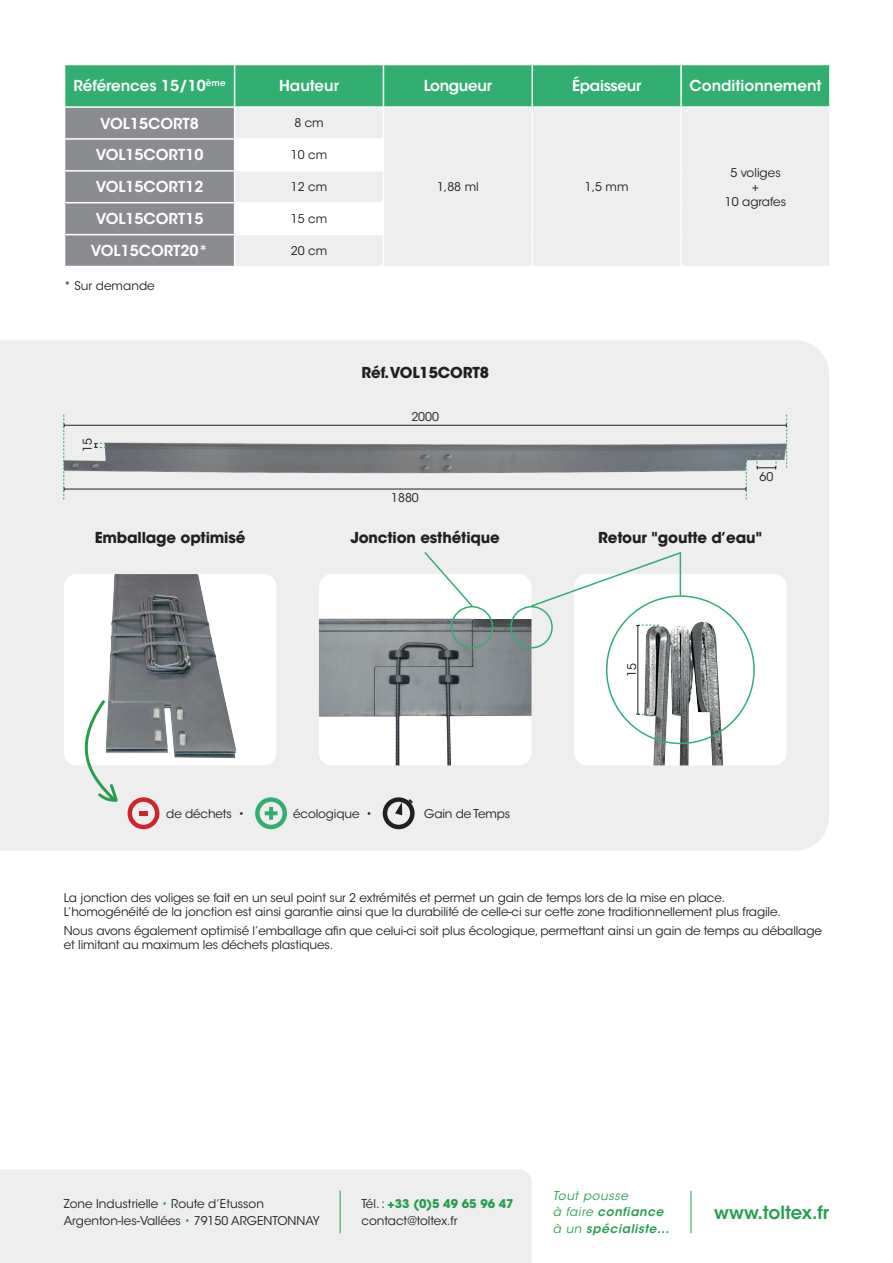
<style>
.page{position:relative;width:893px;height:1263px;background:#fff}
.page>*{position:absolute;margin:0;border:0;box-sizing:border-box;transform-origin:0 0}
.t1{font:600 18px "ITC Avant Garde Std";color:#269e4e}
.t2{font:600 15px "ITC Avant Garde Std";color:#fff}
.t3{font:700 15px "ITC Avant Garde Std";letter-spacing:-.01em;color:#231f20}
.t4{font:600 15px "ITC Avant Garde Std";letter-spacing:-.02em;color:#fff}
.t5{font:12px/14.4px "ITC Avant Garde Std";letter-spacing:-.01em;color:#231f20}
.t6{font:italic 600 12px/16.5px "ITC Avant Garde Std";letter-spacing:.05em;color:#269e4e}
.s1{color:#269e4e}
.s2{font-weight:700;color:#269e4e}
.s3{font-weight:400}
</style>
<div class="page">
<div style="left:0;top:1170px;width:531px;height:93px;background:#eeeeef"></div>
<div style="left:0;top:340px;width:829px;height:510px;background:#eeeeef"></div>
<div style="left:319px;top:574px;width:212px;height:191px;background:#fff;border-radius:13px"></div>
<img style="left:319px;top:619px;width:212px;height:146px">
<div style="left:64px;top:574px;width:212px;height:191px;background:#fff;border-radius:13px"></div>
<img style="left:108px;top:574px;width:129px;height:184px">
<div style="left:574px;top:574px;width:213px;height:191px;background:#fff;border-radius:13px"></div>
<img style="left:644px;top:622px;width:79px;height:143px">
<hr style="left:637px;top:625px;width:1px;height:89px;background:#231f20">
<svg style="left:636px;top:625px;width:23px;height:1px"></svg>
<img style="left:65px;top:442px;width:722px;height:32px">
<hr style="left:340px;top:1191px;width:1px;height:42px;background:#269e4e">
<hr style="left:691px;top:1191px;width:1px;height:42px;background:#269e4e">
<hr style="left:64px;top:425px;width:722px;height:1px;background:#231f20">
<svg style="left:786px;top:415px;width:1px;height:53px"></svg>
<hr style="left:64px;top:489px;width:682px;height:1px;background:#231f20">
<svg style="left:63px;top:415px;width:2px;height:85px"></svg>
<svg style="left:745px;top:457px;width:2px;height:43px"></svg>
<svg style="left:756px;top:457px;width:21px;height:12px"></svg>
<svg style="left:94px;top:443px;width:12px;height:5px"></svg>
<div style="left:451px;top:606px;width:42px;height:42px;border:2px solid #33ae71;border-radius:50%"></div>
<svg style="left:423px;top:551px;width:51px;height:57px"></svg>
<div style="left:510px;top:606px;width:43px;height:42px;border:2px solid #33ae71;border-radius:50%"></div>
<svg style="left:530px;top:551px;width:152px;height:57px"></svg>
<hr style="left:680px;top:553px;width:1px;height:42px;background:#33ae71">
<div style="left:139px;top:811px;width:9px;height:5px;background:#d1232a"></div>
<div style="left:128px;top:797px;width:31px;height:32px;border:4px solid #d1232a;border-radius:50%"></div>
<svg style="left:265px;top:807px;width:12px;height:13px"></svg>
<div style="left:255px;top:797px;width:32px;height:32px;border:4px solid #33ae71;border-radius:50%"></div>
<svg style="left:395px;top:802px;width:7px;height:13px"></svg>
<div style="left:383px;top:797px;width:32px;height:32px;border:4px solid #231f20;border-radius:50%"></div>
<svg style="left:408px;top:799px;width:5px;height:4px"></svg>
<svg style="left:69px;top:697px;width:50px;height:122px"></svg>
<svg style="left:65px;top:65px;width:764px;height:201px;background:#b7d1c5"></svg>
<hr style="left:383px;top:65px;width:1px;height:41px;background:#fff">
<hr style="left:531px;top:65px;width:2px;height:41px;background:#fff">
<hr style="left:680px;top:65px;width:2px;height:41px;background:#fff">
<hr style="left:383px;top:108px;width:1px;height:30px;background:#fff">
<hr style="left:531px;top:108px;width:2px;height:31px;background:#fff">
<hr style="left:680px;top:108px;width:2px;height:31px;background:#fff">
<hr style="left:383px;top:140px;width:1px;height:30px;background:#fff">
<hr style="left:531px;top:139px;width:2px;height:32px;background:#fff">
<hr style="left:680px;top:139px;width:2px;height:32px;background:#fff">
<hr style="left:64px;top:170px;width:171px;height:2px;background:#fff">
<hr style="left:235px;top:170px;width:149px;height:2px;background:#fff">
<hr style="left:383px;top:172px;width:1px;height:30px;background:#fff">
<hr style="left:531px;top:171px;width:2px;height:32px;background:#fff">
<hr style="left:680px;top:171px;width:2px;height:32px;background:#fff">
<hr style="left:64px;top:202px;width:171px;height:1px;background:#fff">
<hr style="left:235px;top:202px;width:149px;height:1px;background:#fff">
<hr style="left:383px;top:203px;width:1px;height:31px;background:#fff">
<hr style="left:531px;top:203px;width:2px;height:32px;background:#fff">
<hr style="left:680px;top:203px;width:2px;height:32px;background:#fff">
<hr style="left:64px;top:234px;width:171px;height:1px;background:#fff">
<hr style="left:235px;top:234px;width:149px;height:1px;background:#fff">
<hr style="left:383px;top:235px;width:1px;height:31px;background:#fff">
<hr style="left:531px;top:235px;width:2px;height:31px;background:#fff">
<hr style="left:680px;top:235px;width:2px;height:31px;background:#fff">
<hr style="left:64px;top:106px;width:171px;height:2px;background:#fff">
<hr style="left:235px;top:106px;width:148px;height:2px;background:#fff">
<hr style="left:383px;top:106px;width:149px;height:2px;background:#fff">
<hr style="left:532px;top:106px;width:149px;height:2px;background:#fff">
<hr style="left:681px;top:106px;width:150px;height:2px;background:#fff">
<hr style="left:64px;top:138px;width:171px;height:2px;background:#fff">
<hr style="left:235px;top:138px;width:149px;height:2px;background:#fff">
<hr style="left:234px;top:65px;width:1px;height:41px;background:#fff">
<hr style="left:234px;top:108px;width:1px;height:30px;background:#fff">
<hr style="left:234px;top:140px;width:1px;height:30px;background:#fff">
<hr style="left:234px;top:172px;width:1px;height:30px;background:#fff">
<hr style="left:234px;top:203px;width:1px;height:31px;background:#fff">
<hr style="left:234px;top:235px;width:1px;height:31px;background:#fff">
<p class="t2" style="left:74px;top:76px;width:154px">Références 15/10<sup>ème</sup></p>
<p class="t2" style="left:279px;top:76px;width:61px">Hauteur</p>
<p class="t4" style="left:424px;top:76px;width:70px">Longueur</p>
<p class="t4" style="left:572px;top:76px;width:71px">Épaisseur</p>
<p class="t2" style="left:689px;top:76px;width:134px">Conditionnement</p>
<p class="t2" style="left:100px;top:114px;width:100px">VOL15CORT8</p>
<p class="t5" style="left:294px;top:116px;width:31px">8 cm</p>
<p class="t2" style="left:96px;top:145px;width:109px">VOL15CORT10</p>
<p class="t5" style="left:291px;top:148px;width:38px">10 cm</p>
<p class="t2" style="left:96px;top:177px;width:109px">VOL15CORT12</p>
<p class="t5" style="left:291px;top:180px;width:38px">12 cm</p>
<p class="t2" style="left:96px;top:209px;width:109px">VOL15CORT15</p>
<p class="t5" style="left:291px;top:212px;width:38px">15 cm</p>
<p class="t2" style="left:91px;top:241px;width:119px">VOL15CORT20*</p>
<p class="t5" style="left:291px;top:244px;width:38px">20 cm</p>
<p class="t5" style="left:64px;top:279px;width:92px">* Sur demande</p>
<p class="t5" style="left:80px;top:452px;width:15px;rotate:-90deg">15</p>
<p class="t5" style="left:437px;top:180px;width:43px">1,88 ml</p>
<p class="t5" style="left:585px;top:180px;width:45px">1,5 mm</p>
<p class="t3" style="left:361px;top:362px;width:129px">Réf.VOL15CORT8</p>
<p class="t5" style="left:411px;top:410px;width:29px">2000</p>
<p class="t5" style="left:391px;top:490px;width:29px">1880</p>
<p class="t5" style="left:725px;top:165px;width:63px;text-align:center">5 voliges<br>+<br>10 agrafes</p>
<p class="t5" style="left:760px;top:469px;width:15px">60</p>
<p class="t3" style="left:95px;top:527px;width:152px">Emballage optimisé</p>
<p class="t3" style="left:350px;top:527px;width:151px">Jonction esthétique</p>
<p class="t3" style="left:598px;top:527px;width:166px">Retour "goutte d’eau"</p>
<p class="t5" style="left:166px;top:806px;width:80px">de déchets •</p>
<p class="t5" style="left:293px;top:806px;width:80px">écologique •</p>
<p class="t5" style="left:424px;top:806px;width:87px">Gain de Temps</p>
<p class="t5" style="left:625px;top:677px;width:15px;rotate:-90deg">15</p>
<p class="t5" style="left:64px;top:890px;width:719px">La jonction des voliges se fait en un seul point sur 2 extrémités et permet un gain de temps lors de la mise en place.<br>L’homogénéité de la jonction est ainsi garantie ainsi que la durabilité de celle-ci sur cette zone traditionnellement plus fragile.</p>
<p class="t5" style="left:64px;top:923px;width:760px">Nous avons également optimisé l’emballage afin que celui-ci soit plus écologique, permettant ainsi un gain de temps au déballage et limitant au maximum les déchets plastiques.</p>
<p class="t5" style="left:64px;top:1196px;width:258px;line-height:16.5px">Zone Industrielle <span class="s1">•</span> Route d’Etusson<br>Argenton-les-Vallées <span class="s1">•</span> 79150 ARGENTONNAY</p>
<p class="t5" style="left:361px;top:1196px;width:154px;line-height:16.5px">Tél. : <span class="s2">+33 (0)5 49 65 96 47 </span>contact@toltex.fr</p>
<p class="t6" style="left:553px;top:1187px;width:118px"><span class="s3">Tout pousse<br>à faire</span> confiance <span class="s3">à un</span> spécialiste...</p>
<h1 class="t1" style="left:714px;top:1201px;width:116px">www.toltex.fr</h1>
</div>
